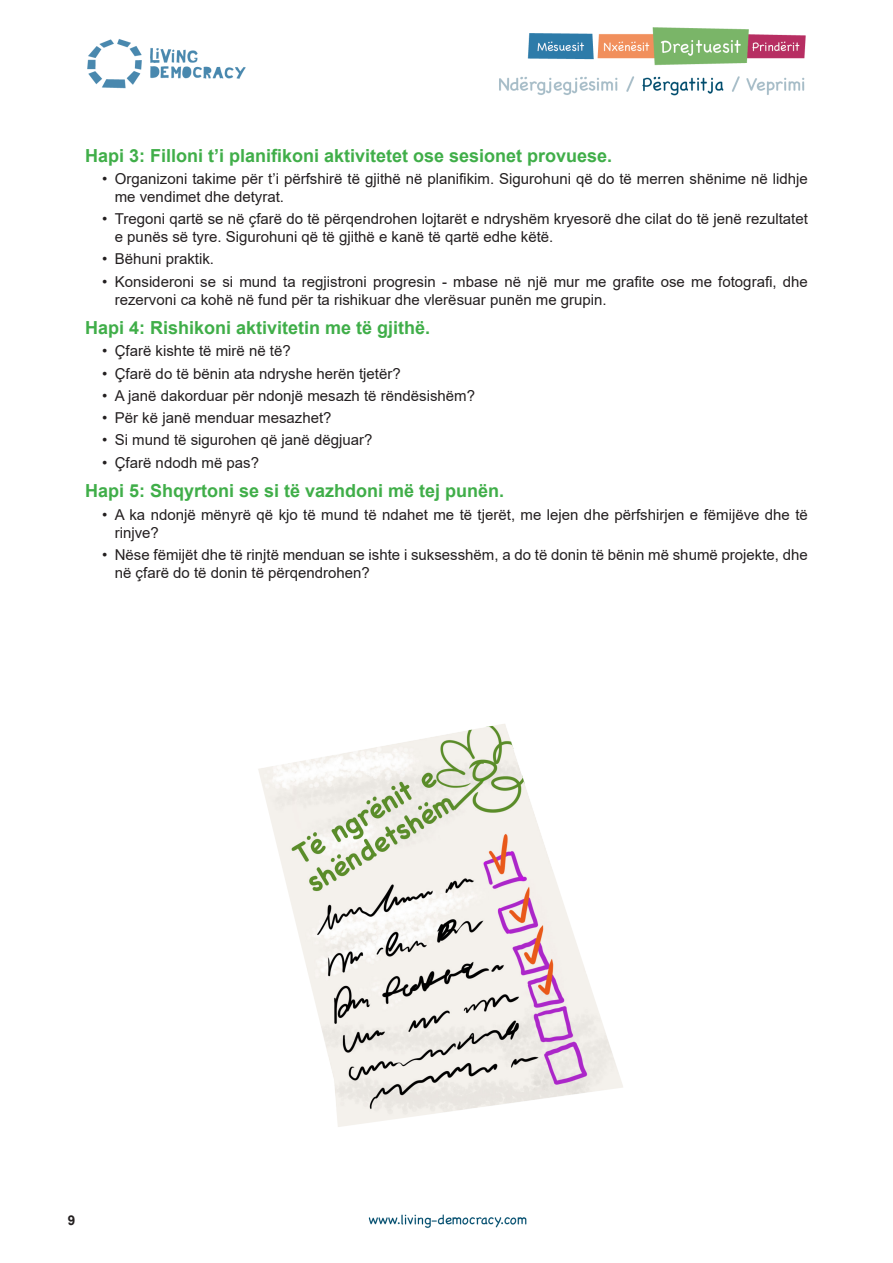
<style>
.page{position:relative;width:893px;height:1263px;background:#fff}
.page>*{position:absolute;margin:0;border:0;box-sizing:border-box;transform-origin:0 0}
.t1{font:700 18px "Arial";color:#40ae49}
.t2{font:15px/18px "Arial";color:#231f20}
.t3{font:700 13.5px "Arial";color:#231f20}
</style>
<div class="page">
<img style="left:87px;top:27px;width:719px;height:1201px">
<img style="left:251px;top:720px;width:393px;height:414px">
<p class="t1" style="left:85px;top:143px;width:529px">Hapi 3: Filloni t’i planifikoni aktivitetet ose sesionet provuese.</p>
<p class="t2" style="left:115px;top:170px;width:695px;text-indent:-13px">• Organizoni takime për t’i përfshirë të gjithë në planifikim. Sigurohuni që do të merren shënime në lidhje me vendimet dhe detyrat.</p>
<p class="t2" style="left:115px;top:210px;width:695px;text-indent:-13px">• Tregoni qartë se në çfarë do të përqendrohen lojtarët e ndryshëm kryesorë dhe cilat do të jenë rezultatet e punës së tyre. Sigurohuni që të gjithë e kanë të qartë edhe këtë.</p>
<p class="t2" style="left:102px;top:250px;width:113px">• Bëhuni praktik.</p>
<p class="t2" style="left:115px;top:272px;width:695px;text-indent:-13px">• Konsideroni se si mund ta regjistroni progresin - mbase në një mur me grafite ose me fotografi, dhe rezervoni ca kohë në fund për ta rishikuar dhe vlerësuar punën me grupin.</p>
<p class="t1" style="left:85px;top:315px;width:347px">Hapi 4: Rishikoni aktivitetin me të gjithë.</p>
<p class="t2" style="left:102px;top:342px;width:190px">• Çfarë kishte të mirë në të?</p>
<p class="t2" style="left:102px;top:364px;width:300px">• Çfarë do të bënin ata ndryshe herën tjetër?</p>
<p class="t2" style="left:102px;top:387px;width:374px">• A janë dakorduar për ndonjë mesazh të rëndësishëm?</p>
<p class="t2" style="left:102px;top:409px;width:231px">• Për kë janë menduar mesazhet?</p>
<p class="t2" style="left:102px;top:431px;width:272px">• Si mund të sigurohen që janë dëgjuar?</p>
<p class="t2" style="left:102px;top:453px;width:158px">• Çfarë ndodh më pas?</p>
<p class="t1" style="left:85px;top:478px;width:421px">Hapi 5: Shqyrtoni se si të vazhdoni më tej punën.</p>
<p class="t2" style="left:115px;top:505px;width:695px;text-indent:-13px">• A ka ndonjë mënyrë që kjo të mund të ndahet me të tjerët, me lejen dhe përfshirjen e fëmijëve dhe të rinjve?</p>
<p class="t2" style="left:115px;top:545px;width:695px;text-indent:-13px">• Nëse fëmijët dhe të rinjtë menduan se ishte i suksesshëm, a do të donin të bënin më shumë projekte, dhe në çfarë do të donin të përqendrohen?</p>
<p class="t3" style="left:68px;top:1211px;width:9px">9</p>
</div>
